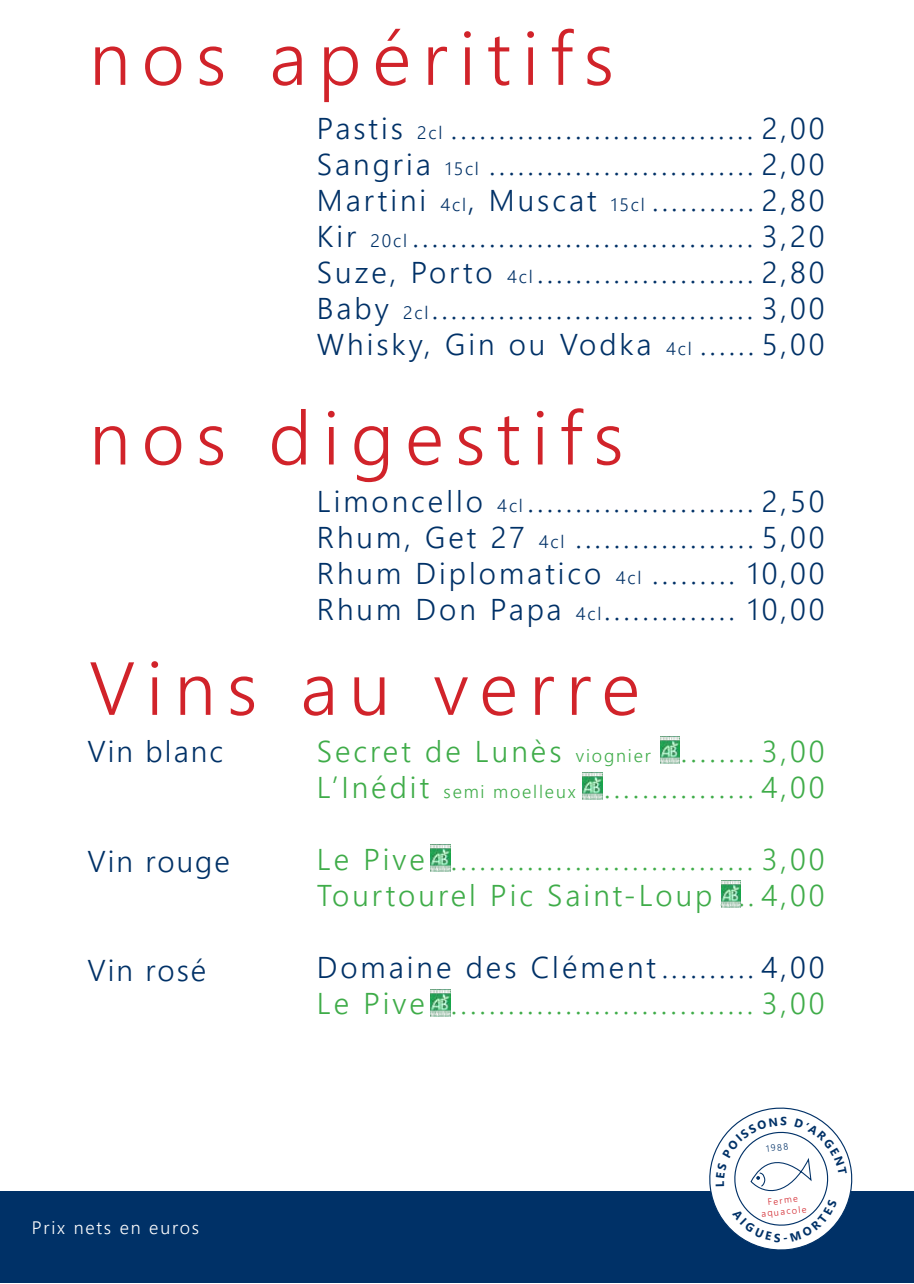
<style>
.page{position:relative;width:914px;height:1284px;background:#fff}
.page>*{position:absolute;margin:0;border:0;box-sizing:border-box;transform-origin:0 0}
.t1{font:300 75px "Segoe UI";letter-spacing:.15em;color:#d1232a}
.t2{font:300 30px/36px "Segoe UI";letter-spacing:.1em;color:#003167;text-align:justify}
.t3{font:300 30px/36px "Segoe UI";letter-spacing:.1em;color:#3fac49}
.t4{font:300 30px "Segoe UI";letter-spacing:.07em;color:#003167}
.t5{font:300 18px "Segoe UI";letter-spacing:.1em;color:#fff}
.t6{font:300 9.15px/11.1px "Segoe UI";color:#d1232a;text-align:center}
.t7{font:300 9.15px "Segoe UI";color:#003167}
.s1{font-size:18px}
</style>
<div class="page">
<div style="left:0;top:1191px;width:914px;height:91px;background:#003167"></div>
<img style="left:583px;top:772px;width:19px;height:27px">
<img style="left:660px;top:737px;width:19px;height:27px">
<img style="left:431px;top:845px;width:19px;height:27px">
<img style="left:721px;top:881px;width:19px;height:27px">
<img style="left:431px;top:990px;width:19px;height:27px">
<svg style="left:709px;top:1107px;width:144px;height:143px"></svg>
<h1 class="t1" style="left:89px;top:-12px;width:526px">nos apéritifs</h1>
<p class="t2" style="left:317px;top:108px;width:509px">Pastis <span class="s1">2cl</span> ................................ 2,00<br>Sangria <span class="s1">15cl</span> ............................ 2,00<br>Martini <span class="s1">4cl</span>, Muscat <span class="s1">15cl</span> ........... 2,80<br>Kir <span class="s1">20cl</span> .................................... 3,20<br>Suze, Porto <span class="s1">4cl</span> ....................... 2,80<br>Baby <span class="s1">2cl</span>.................................. 3,00<br>Whisky, Gin ou Vodka <span class="s1">4cl</span> ...... 5,00</p>
<h1 class="t1" style="left:89px;top:367px;width:536px">nos digestifs</h1>
<p class="t2" style="left:317px;top:481px;width:509px">Limoncello <span class="s1">4cl</span> ........................ 2,50<br>Rhum, Get 27 <span class="s1">4cl</span> ................... 5,00<br>Rhum Diplomatico <span class="s1">4cl</span> ......... 10,00<br>Rhum Don Papa <span class="s1">4cl</span>.............. 10,00</p>
<h1 class="t1" style="left:89px;top:618px;width:552px">Vins au verre</h1>
<p class="t4" style="left:87px;top:723px;width:137px">Vin blanc</p>
<p class="t3" style="left:317px;top:731px;width:509px">Secret de Lunès <span class="s1">viognier</span> .......... 3,00<br>L’Inédit <span class="s1">semi moelleux</span> .................. 4,00</p>
<p class="t4" style="left:87px;top:833px;width:144px">Vin rouge</p>
<p class="t3" style="left:317px;top:839px;width:509px">Le Pive .................................. 3,00<br>Tourtourel Pic Saint-Loup .... 4,00</p>
<p class="t2" style="left:87px;top:950px;width:120px">Vin rosé</p>
<p class="t2" style="left:317px;top:947px;width:509px">Domaine des Clément.......... 4,00</p>
<p class="t3" style="left:317px;top:983px;width:509px">Le Pive .................................. 3,00</p>
<p class="t7" style="left:765px;top:1140px;width:24px;rotate:-7deg">1988</p>
<p class="t6" style="left:759px;top:1197px;width:47px;rotate:-7deg">Ferme aquacole</p>
<p class="t5" style="left:32px;top:1211px;width:169px">Prix nets en euros</p>
</div>
